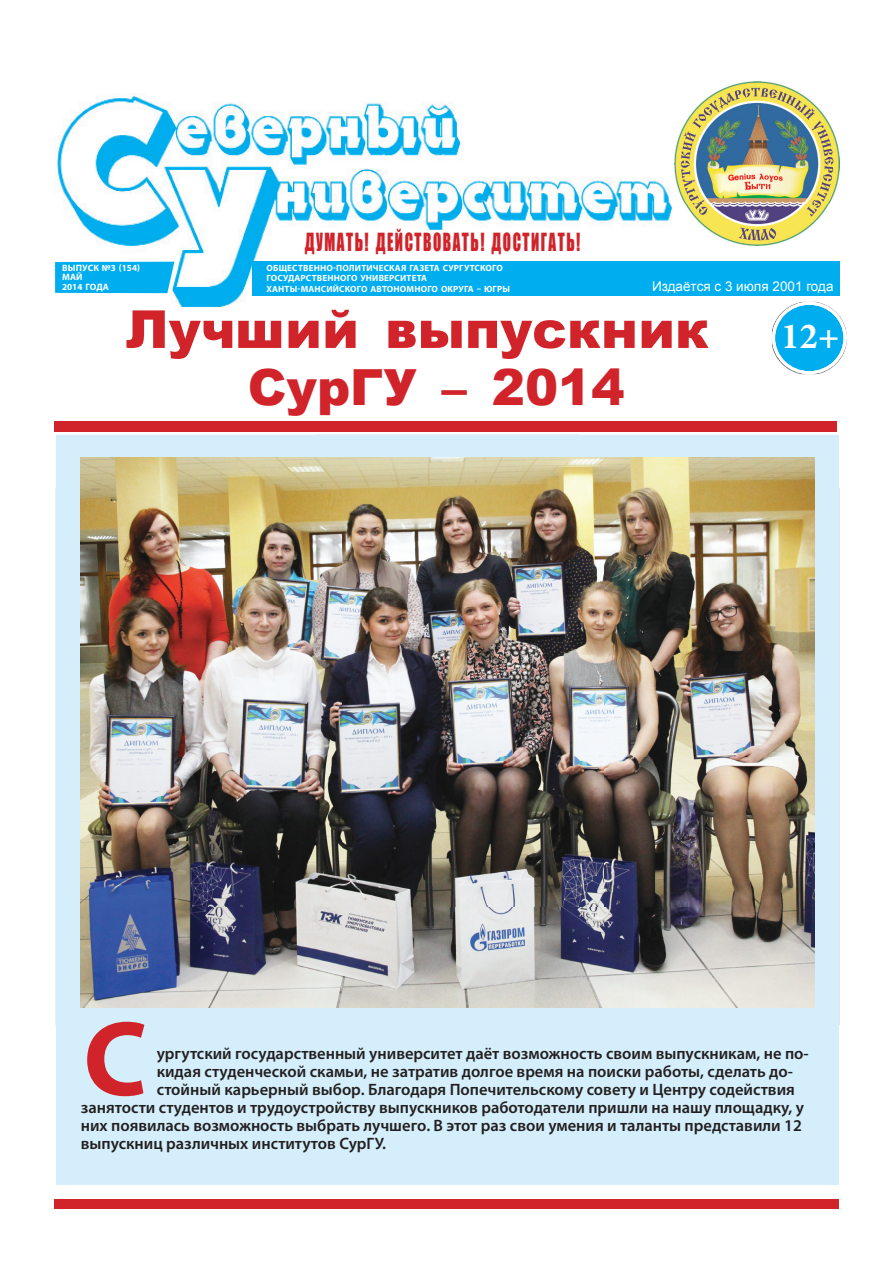
<style>
.page{position:relative;width:893px;height:1263px;background:#fff}
.page>*{position:absolute;margin:0;border:0;box-sizing:border-box;transform-origin:0 0}
.t1{font:900 52.35px "Arial";color:#d1232a}
.t2{font:900 49.8px "Arial";color:#d1232a}
.t3{font:700 36.9px "Minion Pro";color:#fff}
.t4{font:22.95px "Impact";letter-spacing:.1em;color:#d1232a;scale:.66 1}
.t5{font:600 16.5px "Myriad Pro";color:#231f20}
.t6{font:13.5px "Arial";color:#fff}
.t7{font:700 9.3px/9.4px "Myriad Pro";color:#fff}
.t8{font:700 9px/10.8px "Myriad Pro";letter-spacing:.02em;color:#fff}
</style>
<div class="page">
<img style="left:839px;top:488px;width:1px;height:536px">
<div style="left:56px;top:435px;width:783px;height:750px;background:#d4effb"></div>
<div style="left:54px;top:1199px;width:785px;height:10px;background:#d1232a"></div>
<div style="left:54px;top:421px;width:783px;height:11px;background:#d1232a"></div>
<img style="left:55px;top:93px;width:620px;height:214px">
<img style="left:675px;top:82px;width:165px;height:164px">
<div style="left:55px;top:262px;width:119px;height:31px;background:#00aeef"></div>
<svg style="left:302px;top:172px;width:281px;height:90px"></svg>
<div style="left:252px;top:262px;width:588px;height:34px;background:#00aeef"></div>
<svg style="left:772px;top:302px;width:75px;height:72px"></svg>
<img style="left:81px;top:457px;width:733px;height:551px">
<svg style="left:87px;top:1022px;width:57px;height:74px;background:#d29099"></svg>
<h3 class="t4" style="left:305px;top:224px;width:419px">ДУМАТЬ! ДЕЙСТВОВАТЬ! ДОСТИГАТЬ!</h3>
<p class="t7" style="left:62px;top:263px;width:80px">ВЫПУСК №3 (154)<br>МАЙ<br>2014 ГОДА</p>
<p class="t8" style="left:266px;top:262px;width:245px">ОБЩЕСТВЕННО-ПОЛИТИЧЕСКАЯ ГАЗЕТА СУРГУТСКОГО<br>ГОСУДАРСТВЕННОГО УНИВЕРСИТЕТА<br>ХАНТЫ-МАНСИЙСКОГО АВТОНОМНОГО ОКРУГА – ЮГРЫ</p>
<p class="t6" style="left:652px;top:277px;width:183px">Издаётся с 3 июля 2001 года</p>
<h1 class="t1" style="left:126px;top:291px;width:584px">Лучший выпускник</h1>
<h3 class="t3" style="left:781px;top:310px;width:60px">12+</h3>
<h2 class="t2" style="left:248px;top:351px;width:378px">СурГУ – 2014</h2>
<p class="t5" style="left:157px;top:1043px;width:653px">ургутский государственный университет даёт возможность своим выпускникам, не по-</p>
<p class="t5" style="left:157px;top:1061px;width:638px">кидая студенческой скамьи, не затратив долгое время на поиски работы, сделать до-</p>
<p class="t5" style="left:157px;top:1079px;width:640px">стойный карьерный выбор. Благодаря Попечительскому совету и Центру содействия</p>
<p class="t5" style="left:81px;top:1097px;width:725px">занятости студентов и трудоустройству выпускников работодатели пришли на нашу площадку, у</p>
<p class="t5" style="left:81px;top:1115px;width:723px">них появилась возможность выбрать лучшего. В этот раз свои умения и таланты представили 12</p>
<p class="t5" style="left:81px;top:1133px;width:307px">выпускниц различных институтов СурГУ.</p>
</div>
